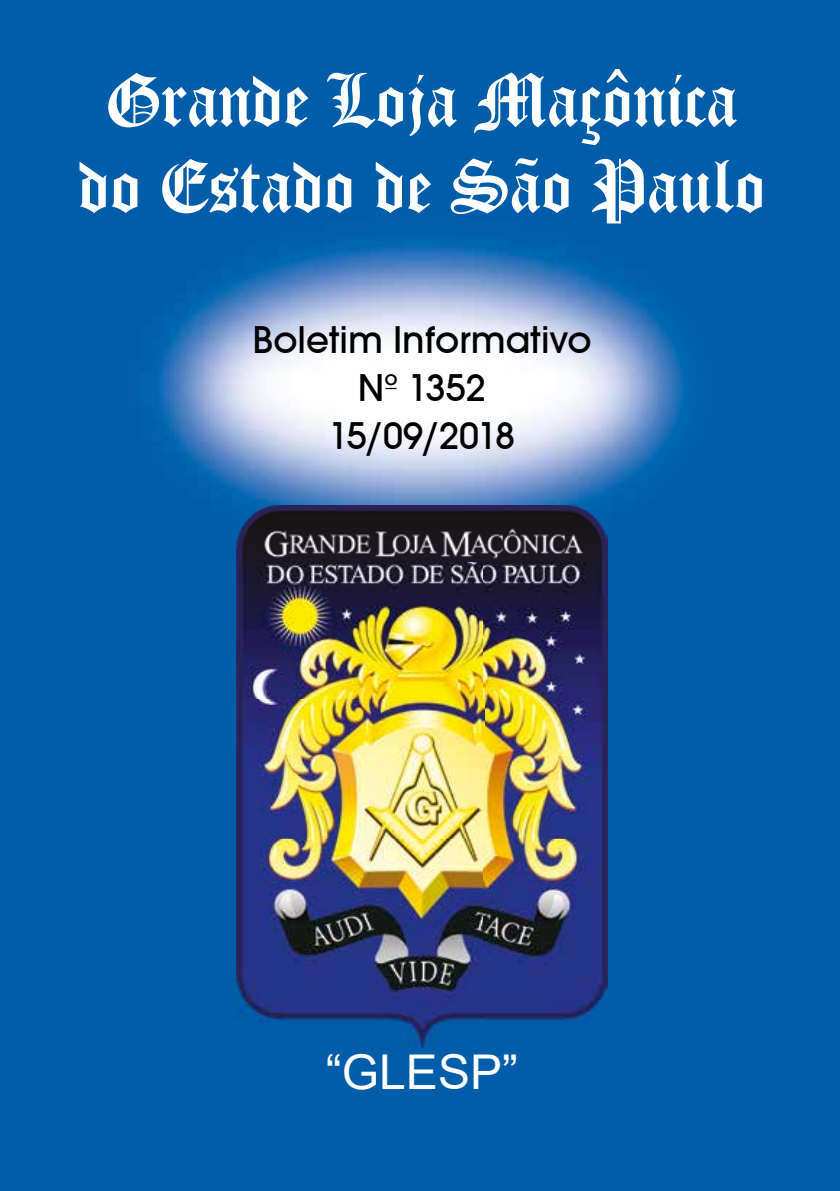
<style>
.page{position:relative;width:840px;height:1191px;background:#fff}
.page>*{position:absolute;margin:0;border:0;box-sizing:border-box;transform-origin:0 0}
.t1{font:82.2px/86px "Cloister Black BT";color:#fff;text-align:center}
.t2{font:48px "Arial";color:#fff}
.t3{font:40px/48px "Avant Garde Md ITCTT";color:#000;text-align:center}
</style>
<div class="page">
<div style="left:0;top:0;width:839px;height:1191px;background:#005da9"></div>
<img style="left:159px;top:241px;width:528px;height:320px">
<img style="left:236px;top:505px;width:371px;height:542px">
<p class="t1" style="left:78px;top:55px;width:688px">Grande Loja Maçônica do Estado de São Paulo</p>
<p class="t3" style="left:252px;top:315px;width:340px">Boletim Informativo<br>Nº 1352<br>15/09/2018</p>
<p class="t2" style="left:326px;top:1039px;width:193px">“GLESP”</p>
</div>
